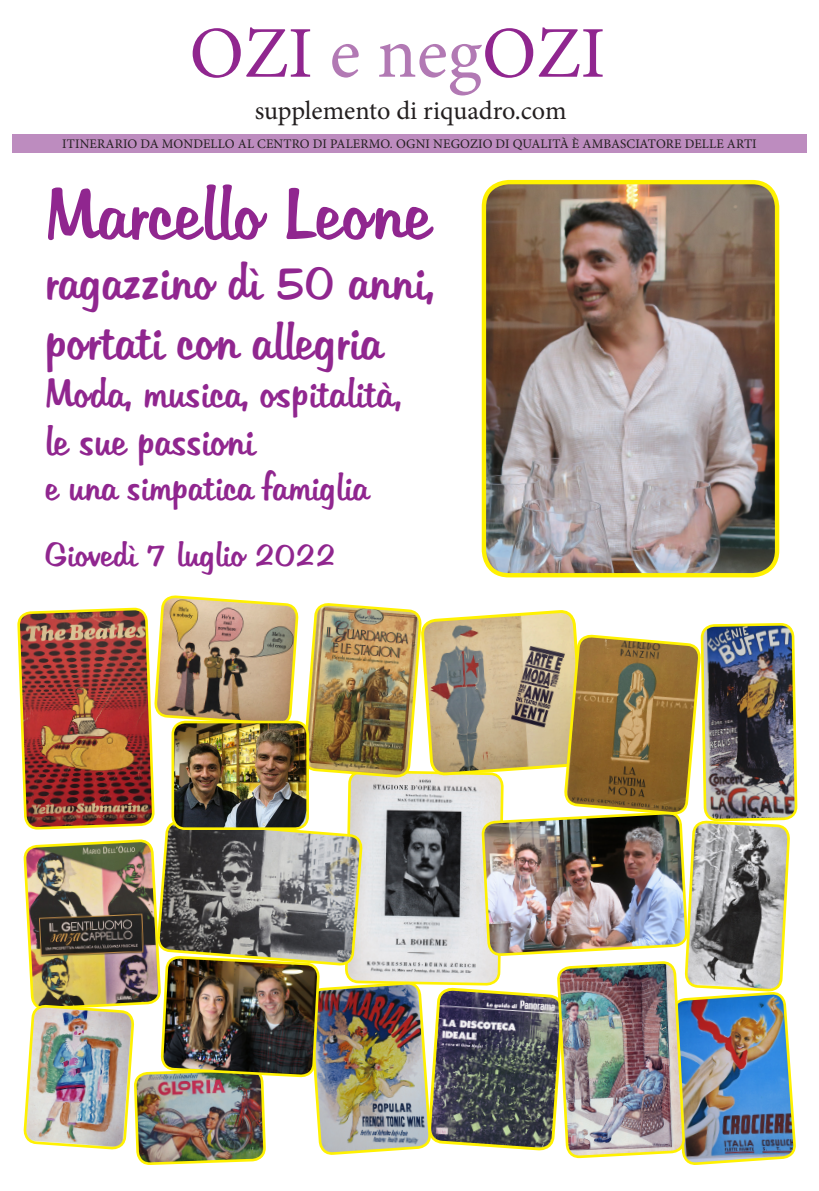
<style>
.page{position:relative;width:819px;height:1191px;background:#fff}
.page>*{position:absolute;margin:0;border:0;box-sizing:border-box;transform-origin:0 0}
.t1{font:72.98px "Minion Pro";color:#90268f}
.t2{font:72.45px "Tabitha";color:#90268f;scale:.95 1}
.t3{font:50.05px "Tabitha";color:#90268f;scale:.95 1}
.t4{font:40.07px "Tabitha";color:#90268f;scale:.95 1}
.t5{font:36.93px "Tabitha";color:#90268f;scale:.95 1}
.t6{font:33.25px "Tabitha";color:#90268f}
.t7{font:26.25px "Minion Pro";color:#231f20}
.t8{font:13.12px "Minion Pro";letter-spacing:.01em;color:#231f20}
.s1{color:#b279b4}
</style>
<div class="page">
<svg style="left:18px;top:614px;width:4px;height:141px"></svg>
<img style="left:486px;top:182px;width:289px;height:360px">
<div style="left:481px;top:180px;width:298px;height:397px;border:4px solid #fff101;border-radius:25px"></div>
<svg style="left:795px;top:675px;width:3px;height:140px"></svg>
<img style="left:22px;top:542px;width:773px;height:623px">
<div style="left:12px;top:134px;width:794px;height:19px;background:#bd8cbf"></div>
<p class="t1" style="left:189px;top:5px;width:417px">OZI <span class="s1">e neg</span>OZI</p>
<p class="t7" style="left:255px;top:93px;width:313px">supplemento di riquadro.com</p>
<p class="t8" style="left:62px;top:135px;width:696px">ITINERARIO DA MONDELLO AL CENTRO DI PALERMO. OGNI NEGOZIO DI QUALITÀ È AMBASCIATORE DELLE ARTI</p>
<p class="t2" style="left:45px;top:167px;width:408px">Marcello Leone</p>
<p class="t3" style="left:45px;top:249px;width:412px">ragazzino dì 50 anni,</p>
<p class="t3" style="left:45px;top:309px;width:356px">portati con allegria</p>
<p class="t4" style="left:45px;top:367px;width:377px">Moda, musica, ospitalità,</p>
<p class="t4" style="left:45px;top:415px;width:222px">le sue passioni</p>
<p class="t5" style="left:45px;top:463px;width:342px">e una simpatica famiglia</p>
<p class="t6" style="left:45px;top:532px;width:292px">Giovedì 7 luglio 2022</p>
</div>
